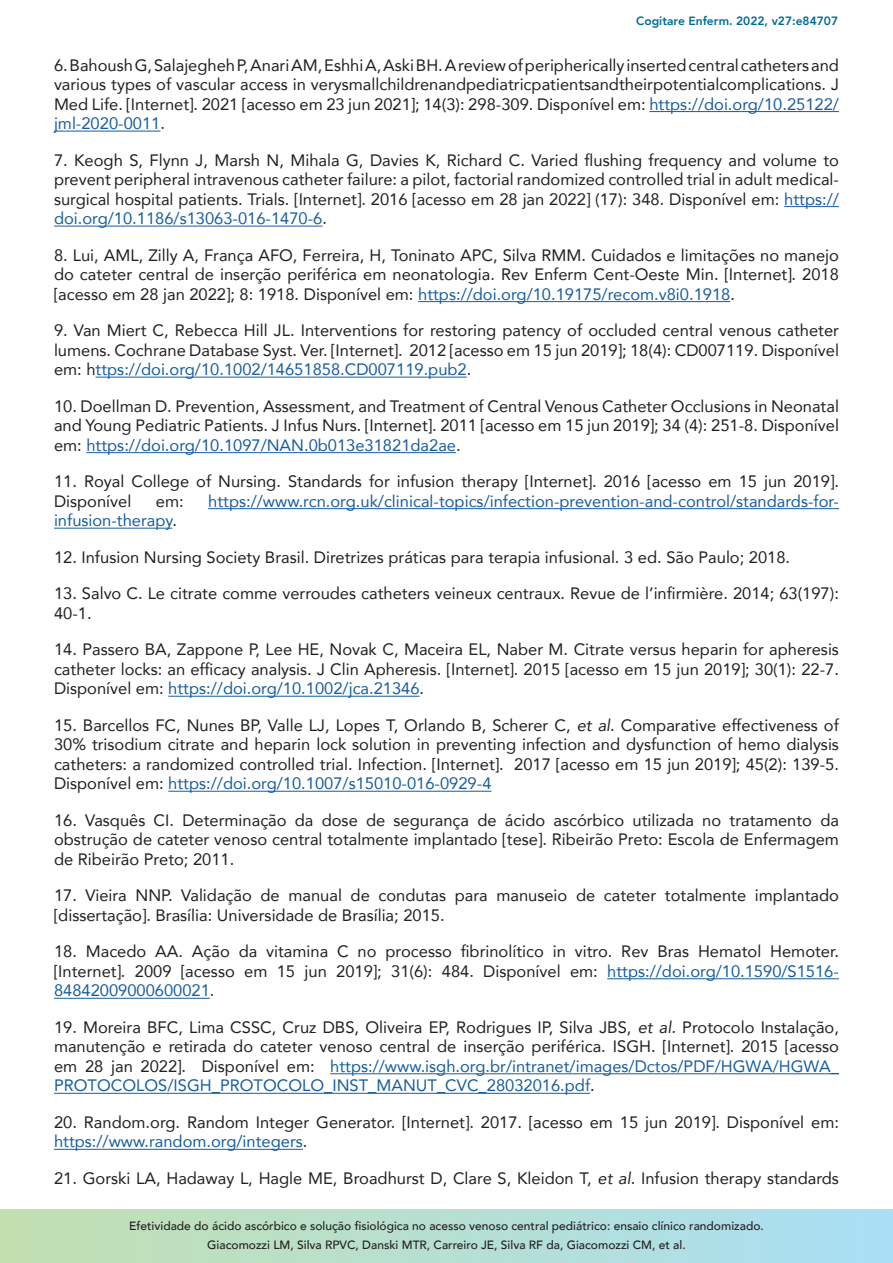
<style>
.page{position:relative;width:893px;height:1263px;background:#fff}
.page>*{position:absolute;margin:0;border:0;box-sizing:border-box;transform-origin:0 0}
.TEXTO{font:16.5px/19.5px "Avenir";color:#231f20;text-align:justify}
.TEXTO-2{font:16.5px "Avenir";color:#175d9e}
.t1{font:500 12px/18.6px "Avenir";color:#231f20;text-align:center}
.t2{font:800 12px "Avenir";color:#006c95}
.s1{color:#175d9e}
.s2{color:#231f20}
.s3{font-style:italic}
</style>
<div class="page">
<svg style="left:0;top:1209px;width:893px;height:54px;background:#b6dfd2"></svg>
<hr style="left:649px;top:111px;width:190px;height:1px;background:#175d9e">
<hr style="left:54px;top:131px;width:106px;height:1px;background:#175d9e">
<hr style="left:784px;top:206px;width:55px;height:1px;background:#175d9e">
<hr style="left:54px;top:226px;width:268px;height:1px;background:#175d9e">
<hr style="left:418px;top:301px;width:312px;height:1px;background:#175d9e">
<hr style="left:96px;top:377px;width:371px;height:1px;background:#175d9e">
<hr style="left:86px;top:452px;width:370px;height:1px;background:#175d9e">
<hr style="left:208px;top:508px;width:631px;height:1px;background:#175d9e">
<hr style="left:54px;top:528px;width:118px;height:1px;background:#175d9e">
<hr style="left:168px;top:696px;width:252px;height:1px;background:#175d9e">
<hr style="left:168px;top:791px;width:323px;height:1px;background:#175d9e">
<hr style="left:607px;top:978px;width:232px;height:1px;background:#175d9e">
<hr style="left:54px;top:998px;width:156px;height:1px;background:#175d9e">
<hr style="left:330px;top:1073px;width:509px;height:1px;background:#175d9e">
<hr style="left:54px;top:1093px;width:536px;height:1px;background:#175d9e">
<hr style="left:54px;top:1149px;width:249px;height:1px;background:#175d9e">
<p class="t2" style="left:636px;top:10px;width:203px">Cogitare Enferm. 2022, v27:e84707</p>
<p class="TEXTO" style="left:54px;top:55px;width:786px">6. Bahoush G, Salajegheh P, Anari AM, Eshhi A, Aski BH. A review of peripherically inserted central catheters and various types of vascular access in verysmallchildrenandpediatricpatientsandtheirpotentialcomplications. J Med Life. [Internet]. 2021 [acesso em 23 jun 2021]; 14(3): 298-309. Disponível em: <span class="s1">https://doi.org/10.25122/ jml-2020-0011</span>.</p>
<p class="TEXTO" style="left:54px;top:150px;width:786px">7. Keogh S, Flynn J, Marsh N, Mihala G, Davies K, Richard C. Varied flushing frequency and volume to prevent peripheral intravenous catheter failure: a pilot, factorial randomized controlled trial in adult medical&shy;surgical hospital patients. Trials. [Internet]. 2016 [acesso em 28 jan 2022] (17): 348. Disponível em: <span class="s1">https:// doi.org/10.1186/s13063-016-1470-6</span>.</p>
<p class="TEXTO" style="left:54px;top:245px;width:786px">8. Lui, AML, Zilly A, França AFO, Ferreira, H, Toninato APC, Silva RMM. Cuidados e limitações no manejo do cateter central de inserção periférica em neonatologia. Rev Enferm Cent-Oeste Min. [Internet]. 2018 [acesso em 28 jan 2022]; 8: 1918. Disponível em: <span class="s1">https://doi.org/10.19175/recom.v8i0.1918</span>.</p>
<p class="TEXTO" style="left:54px;top:320px;width:786px">9. Van Miert C, Rebecca Hill JL. Interventions for restoring patency of occluded central venous catheter lumens. Cochrane Database Syst. Ver. [Internet]. 2012 [acesso em 15 jun 2019]; 18(4): CD007119. Disponível em: h<span class="s1">ttps://doi.org/10.1002/14651858.CD007119.pub2</span>.</p>
<p class="TEXTO" style="left:54px;top:396px;width:786px">10. Doellman D. Prevention, Assessment, and Treatment of Central Venous Catheter Occlusions in Neonatal and Young Pediatric Patients. J Infus Nurs. [Internet]. 2011 [acesso em 15 jun 2019]; 34 (4): 251-8. Disponível em: <span class="s1">https://doi.org/10.1097/NAN.0b013e31821da2ae</span>.</p>
<p class="TEXTO" style="left:54px;top:471px;width:786px">11. Royal College of Nursing. Standards for infusion therapy [Internet]. 2016 [acesso em 15 jun 2019].<br>Disponível</p>
<p class="TEXTO" style="left:156px;top:491px;width:29px">em:</p>
<p class="TEXTO-2" style="left:208px;top:488px;width:632px">https://www.rcn.org.uk/clinical-topics/infection-prevention-and-control/standards-for-</p>
<p class="TEXTO-2" style="left:54px;top:507px;width:124px">infusion-therapy<span class="s2">.</span></p>
<p class="TEXTO" style="left:54px;top:547px;width:738px">12. Infusion Nursing Society Brasil. Diretrizes práticas para terapia infusional. 3 ed. São Paulo; 2018.</p>
<p class="TEXTO" style="left:54px;top:583px;width:786px">13. Salvo C. Le citrate comme verroudes catheters veineux centraux. Revue de l’infirmière. 2014; 63(197):<br>40-1.</p>
<p class="TEXTO" style="left:54px;top:639px;width:786px">14. Passero BA, Zappone P, Lee HE, Novak C, Maceira EL, Naber M. Citrate versus heparin for apheresis catheter locks: an efficacy analysis. J Clin Apheresis. [Internet]. 2015 [acesso em 15 jun 2019]; 30(1): 22-7.<br>Disponível em: <span class="s1">https://doi.org/10.1002/jca.21346</span>.</p>
<p class="TEXTO" style="left:54px;top:715px;width:786px">15. Barcellos FC, Nunes BP, Valle LJ, Lopes T, Orlando B, Scherer C, <span class="s3">et al</span>. Comparative effectiveness of 30% trisodium citrate and heparin lock solution in preventing infection and dysfunction of hemo dialysis catheters: a randomized controlled trial. Infection. [Internet]. 2017 [acesso em 15 jun 2019]; 45(2): 139-5.<br>Disponível em: <span class="s1">https://doi.org/10.1007/s15010-016-0929-4</span></p>
<p class="TEXTO" style="left:54px;top:810px;width:786px">16. Vasquês CI. Determinação da dose de segurança de ácido ascórbico utilizada no tratamento da obstrução de cateter venoso central totalmente implantado [tese]. Ribeirão Preto: Escola de Enfermagem de Ribeirão Preto; 2011.</p>
<p class="TEXTO" style="left:54px;top:885px;width:786px">17. Vieira NNP. Validação de manual de condutas para manuseio de cateter totalmente implantado [dissertação]. Brasília: Universidade de Brasília; 2015.</p>
<p class="TEXTO" style="left:54px;top:941px;width:786px">18. Macedo AA. Ação da vitamina C no processo fibrinolítico in vitro. Rev Bras Hematol Hemoter. [Internet]. 2009 [acesso em 15 jun 2019]; 31(6): 484. Disponível em: <span class="s1">https://doi.org/10.1590/S1516- 84842009000600021</span>.</p>
<p class="TEXTO" style="left:54px;top:1017px;width:786px">19. Moreira BFC, Lima CSSC, Cruz DBS, Oliveira EP, Rodrigues IP, Silva JBS, <span class="s3">et al.</span> Protocolo Instalação, manutenção e retirada do cateter venoso central de inserção periférica. ISGH. [Internet]. 2015 [acesso em 28 jan 2022]. Disponível em: <span class="s1">https://www.isgh.org.br/intranet/images/Dctos/PDF/HGWA/HGWA_ PROTOCOLOS/ISGH_PROTOCOLO_INST_MANUT_CVC_28032016.pdf</span>.</p>
<p class="TEXTO" style="left:54px;top:1112px;width:786px">20. Random.org. Random Integer Generator. [Internet]. 2017. [acesso em 15 jun 2019]. Disponível em: <span class="s1">https://www.random.org/integers</span>.</p>
<p class="TEXTO" style="left:54px;top:1168px;width:786px">21. Gorski LA, Hadaway L, Hagle ME, Broadhurst D, Clare S, Kleidon T, <span class="s3">et al</span>. Infusion therapy standards</p>
<p class="t1" style="left:129px;top:1216px;width:636px">Efetividade do ácido ascórbico e solução fisiológica no acesso venoso central pediátrico: ensaio clínico randomizado.<br>Giacomozzi LM, Silva RPVC, Danski MTR, Carreiro JE, Silva RF da, Giacomozzi CM, et al.</p>
</div>
